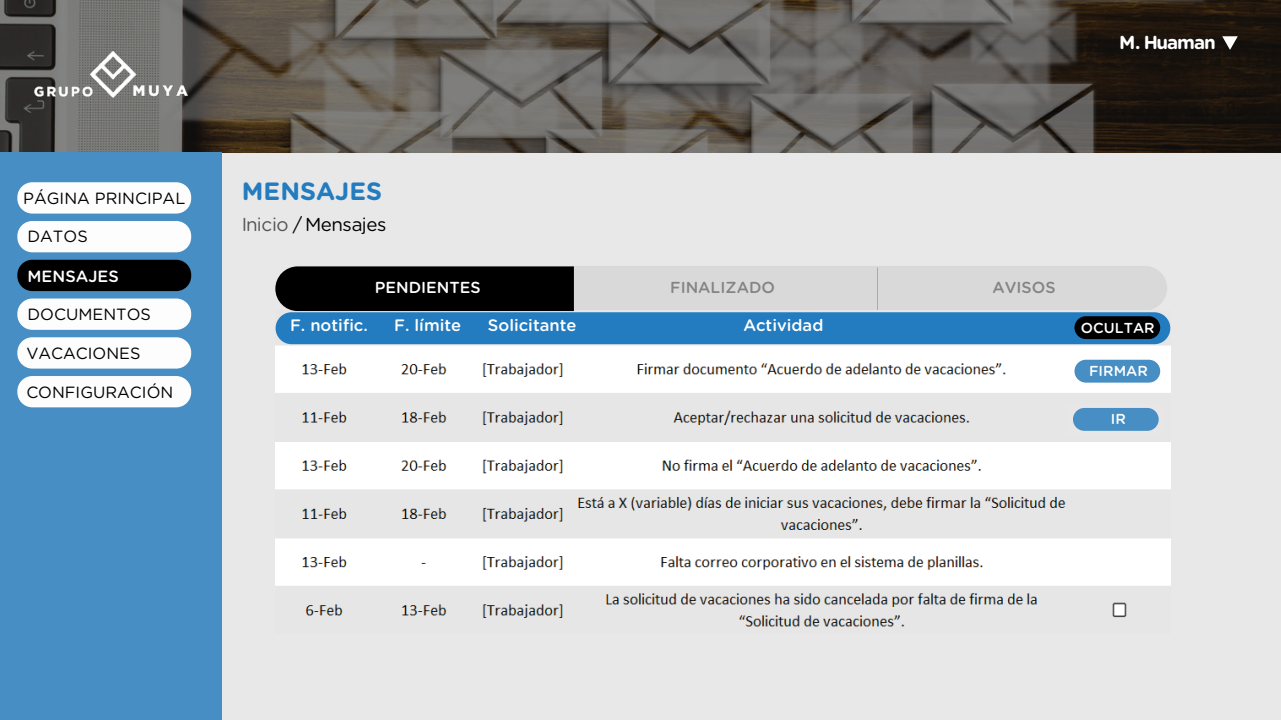
<style>
.page{position:relative;width:1281px;height:720px;background:#e8e8e8}
.page>*{position:absolute;margin:0;border:0;box-sizing:border-box;transform-origin:0 0}
.t1{font:700 25px "Gotham Rounded";color:#237cc0}
.t2{font:18.75px "Gotham Rounded";letter-spacing:-.025em;color:#000}
.t3{font:700 18.75px "Gotham Rounded";letter-spacing:-.05em;color:#fff}
.t4{font:500 16.5px "Gotham Rounded";color:#fff}
.t5{font:16.25px "Gotham Rounded";color:#000}
.t6{font:500 16.25px "Gotham Rounded";color:#fff}
.t7{font:500 15.88px "Gotham Rounded";color:#848484}
.t8{font:500 15.88px "Gotham Rounded";color:#fff}
.t9{font:500 14.5px "Gotham Rounded";color:#fff}
.s1{color:#555454}
</style>
<div class="page">
<img style="left:275px;top:311px;width:895px;height:316px">
<div style="left:1059px;top:356px;width:108px;height:31px;background:#fff"></div>
<div style="left:276px;top:312px;width:894px;height:32px;background:#237cc0;border-radius:16px"></div>
<svg style="left:0;top:0;width:1280px;height:153px;background:#59544e"></svg>
<img style="left:0;top:30px;width:221px;height:122px">
<div style="left:0;top:153px;width:222px;height:567px;background:#468ec3"></div>
<svg style="left:275px;top:266px;width:892px;height:45px"></svg>
<div style="left:1067px;top:405px;width:97px;height:30px;background:#e8e6e6"></div>
<div style="left:17px;top:182px;width:174px;height:32px;background:#fdfdfd;border-radius:15px"></div>
<div style="left:17px;top:221px;width:174px;height:31px;background:#fdfdfd;border-radius:15px"></div>
<div style="left:17px;top:260px;width:174px;height:31px;background:#000;border-radius:15px"></div>
<div style="left:17px;top:299px;width:174px;height:31px;background:#fdfdfd;border-radius:15px"></div>
<div style="left:17px;top:337px;width:174px;height:32px;background:#fdfdfd;border-radius:15px"></div>
<div style="left:17px;top:376px;width:174px;height:31px;background:#fdfdfd;border-radius:15px"></div>
<svg style="left:1222px;top:36px;width:15px;height:14px"></svg>
<div style="left:1074px;top:316px;width:86px;height:23px;background:#000;border-radius:11px"></div>
<div style="left:1074px;top:360px;width:86px;height:23px;background:#468ec3;border-radius:11px"></div>
<div style="left:1073px;top:408px;width:85px;height:23px;background:#468ec3;border-radius:11px"></div>
<p class="t5" style="left:23px;top:187px;width:164px">PÁGINA PRINCIPAL</p>
<p class="t5" style="left:28px;top:226px;width:62px">DATOS</p>
<p class="t6" style="left:28px;top:264px;width:93px">MENSAJES</p>
<p class="t5" style="left:28px;top:303px;width:125px">DOCUMENTOS</p>
<p class="t5" style="left:26px;top:342px;width:116px">VACACIONES</p>
<p class="t5" style="left:26px;top:381px;width:148px">CONFIGURACIÓN</p>
<p class="t3" style="left:1119px;top:29px;width:98px">M. Huaman</p>
<h1 class="t1" style="left:242px;top:173px;width:142px">MENSAJES</h1>
<p class="t2" style="left:242px;top:212px;width:146px"><span class="s1">Inicio</span> / Mensajes</p>
<p class="t8" style="left:375px;top:276px;width:107px">PENDIENTES</p>
<p class="t7" style="left:670px;top:276px;width:106px">FINALIZADO</p>
<p class="t7" style="left:992px;top:276px;width:64px">AVISOS</p>
<p class="t4" style="left:290px;top:314px;width:79px">F. notific.</p>
<p class="t4" style="left:394px;top:314px;width:68px">F. límite</p>
<p class="t4" style="left:488px;top:314px;width:90px">Solicitante</p>
<p class="t4" style="left:743px;top:314px;width:82px">Actividad</p>
<p class="t9" style="left:1081px;top:317px;width:75px">OCULTAR</p>
<p class="t9" style="left:1089px;top:360px;width:60px">FIRMAR</p>
<p class="t9" style="left:1110px;top:409px;width:17px">IR</p>
</div>
